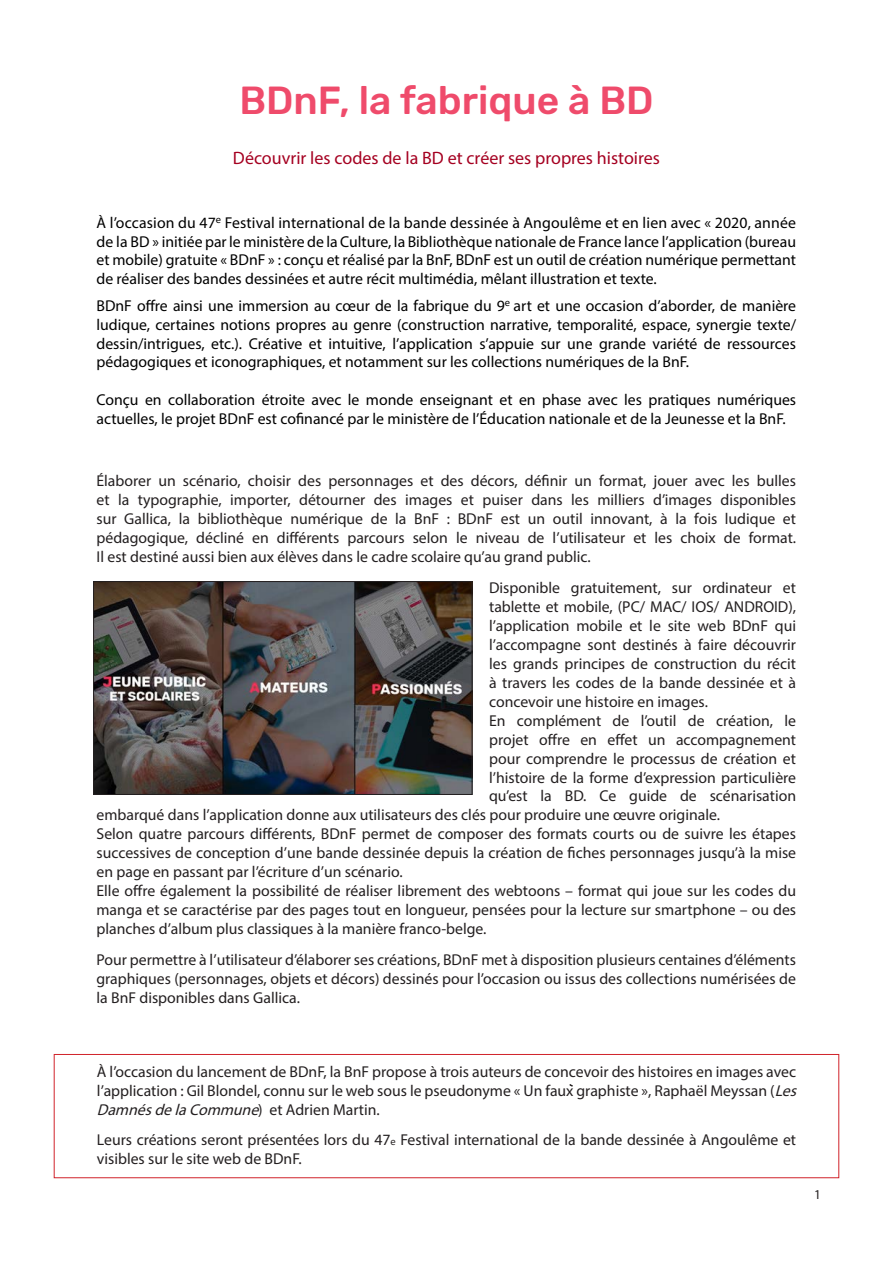
<style>
.page{position:relative;width:893px;height:1263px;background:#fff}
.page>*{position:absolute;margin:0;border:0;box-sizing:border-box;transform-origin:0 0}
.t1{font:500 39px "Rubik";color:#ef4b6b}
.t2{font:18px "Myriad Pro";color:#a50021}
.t3{font:15.75px/18.9px "Myriad Pro";color:#231f20;text-align:justify}
.t4{font:15.75px/18.9px "Myriad Pro";color:#000;text-align:justify}
.t5{font:13.5px "Myriad Pro";color:#231f20}
.s1{font-style:italic}
.s2{font-size:10.5px}
</style>
<div class="page">
<div style="left:54px;top:1054px;width:785px;height:124px;border:1px solid #d1232a"></div>
<img style="left:96px;top:583px;width:374px;height:209px">
<div style="left:94px;top:581px;width:378px;height:213px;border:1px solid #231f20"></div>
<p class="t1" style="left:239px;top:78px;width:416px">BDnF, la fabrique à BD</p>
<p class="t2" style="left:233px;top:147px;width:429px">Découvrir les codes de la BD et créer ses propres histoires</p>
<p class="t4" style="left:97px;top:213px;width:701px">À l’occasion du 47<sup>e</sup> Festival international de la bande dessinée à Angoulême et en lien avec « 2020, année de la BD » initiée par le ministère de la Culture, la Bibliothèque nationale de France lance l’application (bureau et mobile) gratuite « BDnF » : conçu et réalisé par la BnF, BDnF est un outil de création numérique permettant de réaliser des bandes dessinées et autre récit multimédia, mêlant illustration et texte.</p>
<p class="t4" style="left:97px;top:296px;width:701px">BDnF offre ainsi une immersion au cœur de la fabrique du 9<sup>e</sup> art et une occasion d’aborder, de manière ludique, certaines notions propres au genre (construction narrative, temporalité, espace, synergie texte/ dessin/intrigues, etc.). Créative et intuitive, l’application s’appuie sur une grande variété de ressources pédagogiques et iconographiques, et notamment sur les collections numériques de la BnF.</p>
<p class="t4" style="left:97px;top:390px;width:701px">Conçu en collaboration étroite avec le monde enseignant et en phase avec les pratiques numériques actuelles, le projet BDnF est cofinancé par le ministère de l’Éducation nationale et de la Jeunesse et la BnF.</p>
<p class="t3" style="left:97px;top:471px;width:701px">Élaborer un scénario, choisir des personnages et des décors, définir un format, jouer avec les bulles et la typographie, importer, détourner des images et puiser dans les milliers d’images disponibles sur Gallica, la bibliothèque numérique de la BnF : BDnF est un outil innovant, à la fois ludique et pédagogique, décliné en différents parcours selon le niveau de l’utilisateur et les choix de format.<br>Il est destiné aussi bien aux élèves dans le cadre scolaire qu’au grand public.</p>
<p class="t3" style="left:489px;top:578px;width:308px">Disponible gratuitement, sur ordinateur et tablette et mobile, (PC/ MAC/ IOS/ ANDROID), l’application mobile et le site web BDnF qui l’accompagne sont destinés à faire découvrir les grands principes de construction du récit à travers les codes de la bande dessinée et à concevoir une histoire en images.</p>
<p class="t3" style="left:489px;top:711px;width:308px">En complément de l’outil de création, le</p>
<p class="t3" style="left:489px;top:730px;width:308px">projet offre en effet un accompagnement</p>
<p class="t3" style="left:489px;top:749px;width:308px">pour comprendre le processus de création et</p>
<p class="t3" style="left:489px;top:767px;width:308px">l’histoire de la forme d’expression particulière</p>
<p class="t3" style="left:489px;top:786px;width:308px">qu’est la BD. Ce guide de scénarisation</p>
<p class="t3" style="left:97px;top:805px;width:625px">embarqué dans l’application donne aux utilisateurs des clés pour produire une œuvre originale.</p>
<p class="t3" style="left:97px;top:824px;width:701px">Selon quatre parcours différents, BDnF permet de composer des formats courts ou de suivre les étapes successives de conception d’une bande dessinée depuis la création de fiches personnages jusqu’à la mise en page en passant par l’écriture d’un scénario.</p>
<p class="t3" style="left:97px;top:881px;width:701px">Elle offre également la possibilité de réaliser librement des webtoons – format qui joue sur les codes du manga et se caractérise par des pages tout en longueur, pensées pour la lecture sur smartphone – ou des planches d’album plus classiques à la manière franco-belge.</p>
<p class="t3" style="left:97px;top:950px;width:701px">Pour permettre à l’utilisateur d’élaborer ses créations, BDnF met à disposition plusieurs centaines d’éléments graphiques (personnages, objets et décors) dessinés pour l’occasion ou issus des collections numérisées de la BnF disponibles dans Gallica.</p>
<p class="t3" style="left:97px;top:1062px;width:706px;text-align:left">À l’occasion du lancement de BDnF, la BnF propose à trois auteurs de concevoir des histoires en images avec l’application : Gil Blondel, connu sur le web sous le pseudonyme « Un faux graphiste », Raphaël Meyssan (<span class="s1">Les<br>DamnésdelaCommune</span>) e t A d r i e n M a r t i n .</p>
<p class="t3" style="left:97px;top:1130px;width:701px">Leurs créations seront présentées lors du 47<span class="s2">e</span> Festival international de la bande dessinée à Angoulême et visibles sur le site web de BDnF.</p>
<p class="t5" style="left:814px;top:1186px;width:8px">1</p>
</div>
